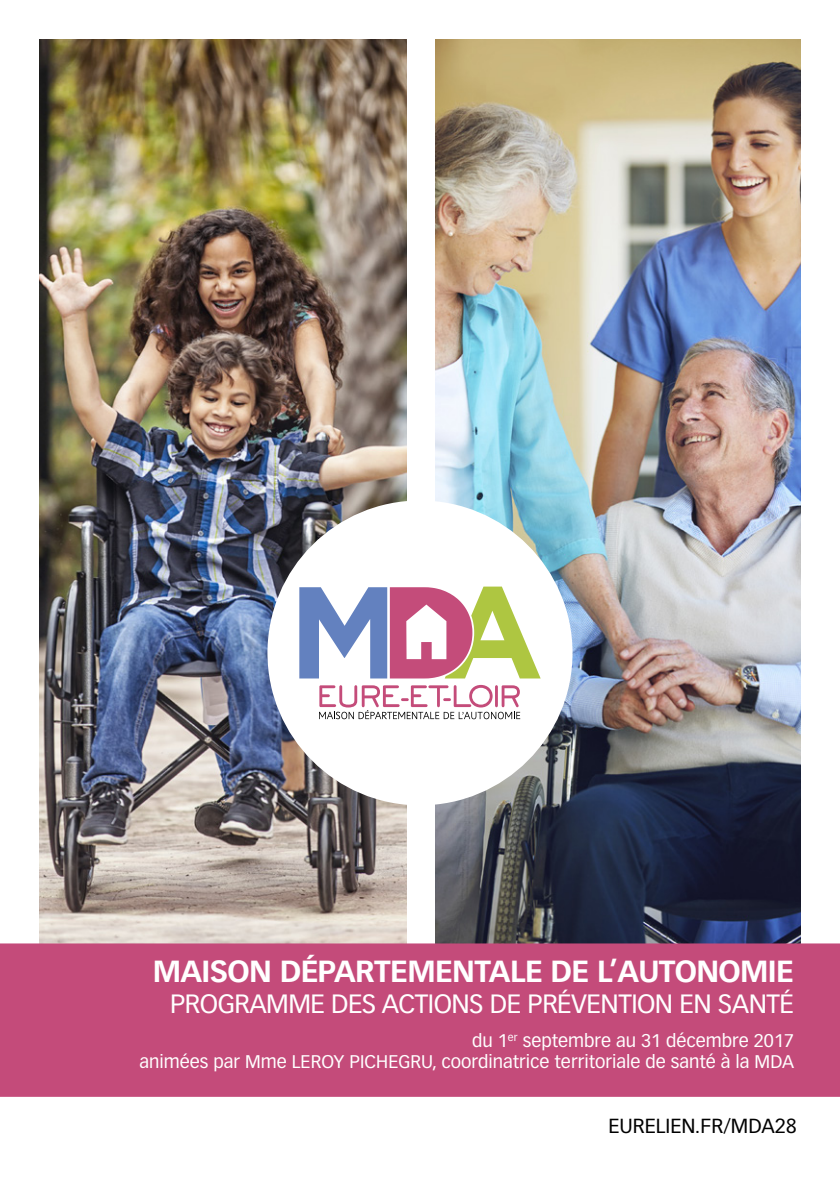
<style>
.page{position:relative;width:840px;height:1191px;background:#fff}
.page>*{position:absolute;margin:0;border:0;box-sizing:border-box;transform-origin:0 0}
.t1{font:700 30px "Vectora LT Std";letter-spacing:-.02em;color:#fff}
.t2{font:26px "Vectora LH";letter-spacing:-.02em;color:#fff}
.t3{font:20px "Vectora LH";color:#000}
.t4{font:18px "Vectora LH";color:#fff}
</style>
<div class="page">
<img style="left:435px;top:40px;width:364px;height:903px">
<img style="left:39px;top:40px;width:367px;height:903px">
<div style="left:267px;top:500px;width:305px;height:305px;background:#fff;border-radius:50%"></div>
<svg style="left:299px;top:586px;width:241px;height:92px"></svg>
<svg style="left:319px;top:685px;width:201px;height:34px"></svg>
<div style="left:0;top:943px;width:839px;height:153px;background:#c44b7a"></div>
<p class="t1" style="left:153px;top:953px;width:642px">MAISON DÉPARTEMENTALE DE L’AUTONOMIE</p>
<p class="t2" style="left:170px;top:988px;width:625px">PROGRAMME DES ACTIONS DE PRÉVENTION EN SANTÉ</p>
<p class="t4" style="left:472px;top:1029px;width:323px">du 1<sup>er</sup> septembre au 31 décembre 2017</p>
<p class="t4" style="left:139px;top:1051px;width:655px">animées par Mme LEROY PICHEGRU, coordinatrice territoriale de santé à la MDA</p>
<p class="t3" style="left:608px;top:1114px;width:190px">EURELIEN.FR/MDA28</p>
</div>
